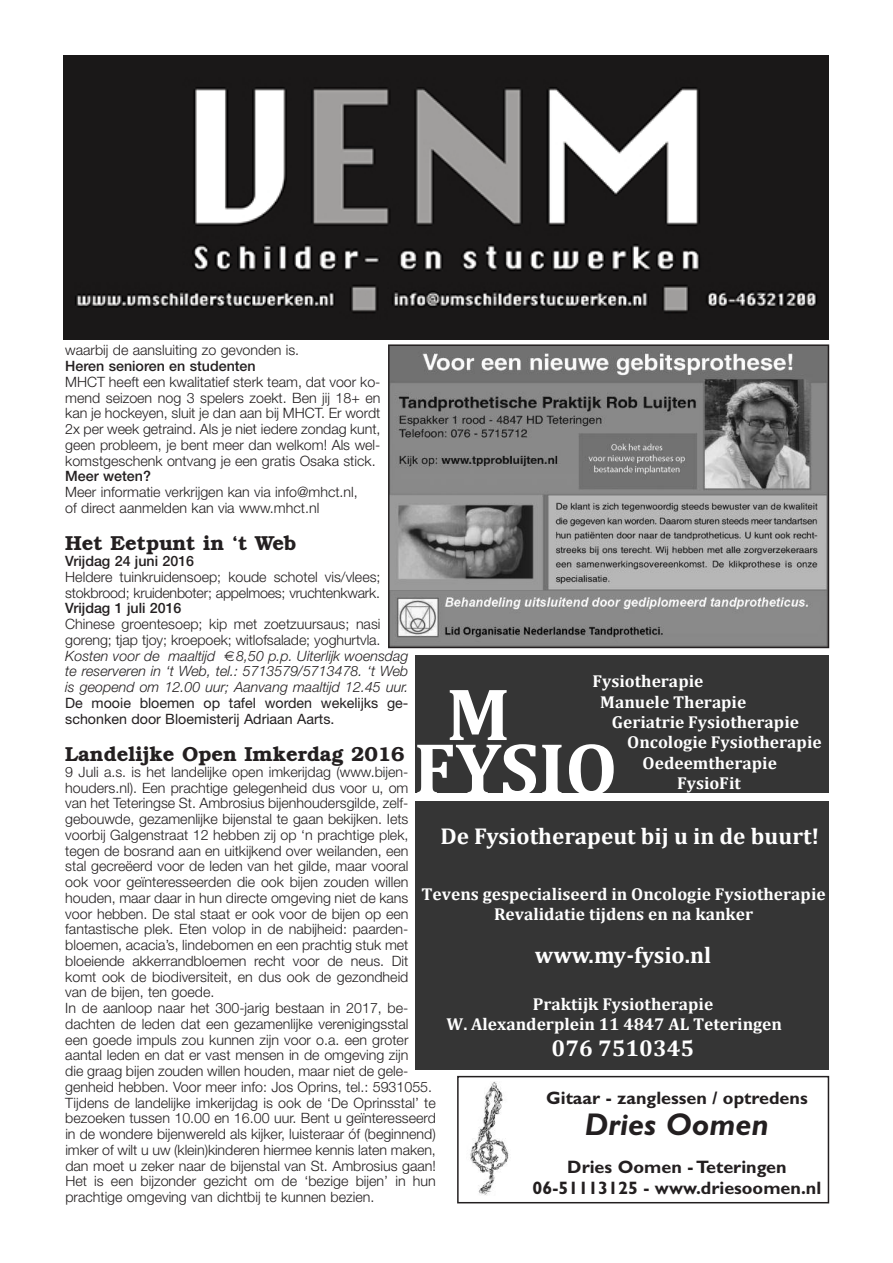
<style>
.page{position:relative;width:893px;height:1263px;background:#fff}
.page>*{position:absolute;margin:0;border:0;box-sizing:border-box;transform-origin:0 0}
.t1{font:700 74.85px "Cambria";color:#fff}
.t2{font:italic 700 31.5px "Gill Sans";color:#231f20}
.t3{font:700 22.95px "Cambria";color:#fff}
.t4{font:600 20.25px "Bookman";color:#231f20}
.t5{font:700 18px/21px "Gill Sans";color:#231f20;text-align:center}
.t6{font:700 17.25px/20.2px "Cambria";color:#fff}
.t7{font:300 14.25px/15.8px "Helvetica Neue";color:#231f20}
.t8{font:italic 300 14.25px/15.8px "Helvetica Neue";color:#231f20;text-align:justify}
.t9{font:14.25px/15.8px "Helvetica Neue";color:#231f20}
.t10{font:500 14.25px "Helvetica Neue";color:#231f20}
</style>
<div class="page">
<img style="left:64px;top:55px;width:765px;height:284px">
<div style="left:457px;top:1076px;width:372px;height:127px;border:2px solid #231f20"></div>
<img style="left:470px;top:1081px;width:39px;height:114px">
<div style="left:416px;top:655px;width:413px;height:414px;background:#353535"></div>
<div style="left:416px;top:794px;width:413px;height:6px;background:#fff"></div>
<img style="left:391px;top:347px;width:435px;height:298px">
<div style="left:388px;top:344px;width:441px;height:304px;border:2px solid #231f20"></div>
<p class="t7" style="left:65px;top:344px;width:235px">waarbij de aansluiting zo gevonden is.</p>
<p class="t10" style="left:65px;top:361px;width:192px">Heren senioren en studenten</p>
<p class="t7" style="left:65px;top:375px;width:317px;text-align:justify">MHCT heeft een kwalitatief sterk team, dat voor ko&shy;mend seizoen nog 3 spelers zoekt. Ben jij 18+ en kan je hockeyen, sluit je dan aan bij MHCT. Er wordt 2x per week getraind. Als je niet iedere zondag kunt, geen probleem, je bent meer dan welkom! Als wel&shy;komstgeschenk ontvang je een gratis Osaka stick.</p>
<p class="t10" style="left:65px;top:471px;width:87px">Meer weten?</p>
<p class="t7" style="left:65px;top:485px;width:294px">Meer informatie verkrijgen kan via info@mhct.nl, of direct aanmelden kan via www.mhct.nl</p>
<h3 class="t4" style="left:65px;top:531px;width:233px">Het Eetpunt in ‘t Web</h3>
<p class="t10" style="left:65px;top:556px;width:130px">Vrijdag 24 juni 2016</p>
<p class="t7" style="left:65px;top:570px;width:317px">Heldere tuinkruidensoep; koude schotel vis/vlees; stokbrood; kruidenboter; appelmoes; vruchtenkwark.</p>
<p class="t10" style="left:65px;top:603px;width:118px">Vrijdag 1 juli 2016</p>
<p class="t7" style="left:65px;top:617px;width:317px">Chinese groentesoep; kip met zoetzuursaus; nasi goreng; tjap tjoy; kroepoek; witlofsalade; yoghurtvla.</p>
<p class="t8" style="left:65px;top:649px;width:152px">Kosten voor de maaltijd</p>
<p class="t8" style="left:65px;top:649px;width:345px;text-indent:171px">8,50 p.p. Uiterlijk woensdag te reserveren in ‘t Web, tel.: 5713579/5713478. ‘t Web is geopend om 12.00 uur; Aanvang maaltijd 12.45 uur.</p>
<p class="t9" style="left:65px;top:696px;width:345px">De mooie bloemen op tafel worden wekelijks ge&shy;schonken door Bloemisterij Adriaan Aarts.</p>
<h3 class="t4" style="left:65px;top:742px;width:341px">Landelijke Open Imkerdag 2016</h3>
<p class="t7" style="left:65px;top:765px;width:372px">9 Juli a.s. is het landelijke open imkerijdag (www.bijen&shy;houders.nl). Een prachtige gelegenheid dus voor u, om<br>van het Teteringse St. Ambrosius bijenhoudersgilde, zelf&shy;gebouwde, gezamenlijke bijenstal te gaan bekijken. Iets voorbij Galgenstraat 12 hebben zij op ‘n prachtige plek, tegen de bosrand aan en uitkijkend over weilanden, een<br>stal gecreëerd voor de leden van het gilde, maar vooral<br>ook voor geïnteresseerden die ook bijen zouden willen houden, maar daar in hun directe omgeving niet de kans voor hebben. De stal staat er ook voor de bijen op een fantastische plek. Eten volop in de nabijheid: paarden&shy;bloemen, acacia’s, lindebomen en een prachtig stuk met bloeiende akkerrandbloemen recht voor de neus. Dit komt ook de biodiversiteit, en dus ook de gezondheid<br>van de bijen, ten goede.<br>In de aanloop naar het 300-jarig bestaan in 2017, be&shy;dachten de leden dat een gezamenlijke verenigingsstal<br>een goede impuls zou kunnen zijn voor o.a. een groter aantal leden en dat er vast mensen in de omgeving zijn<br>die graag bijen zouden willen houden, maar niet de gele&shy;genheid hebben. Voor meer info: Jos Oprins, tel.: 5931055.<br>Tijdens de landelijke imkerijdag is ook de ‘De Oprinsstal’ te bezoeken tussen 10.00 en 16.00 uur. Bent u geïnteresseerd in de wondere bijenwereld als kijker, luisteraar óf (beginnend) imker of wilt u uw (klein)kinderen hiermee kennis laten maken, dan moet u zeker naar de bijenstal van St. Ambrosius gaan!<br>Het is een bijzonder gezicht om de ‘bezige bijen’ in hun prachtige omgeving van dichtbij te kunnen bezien.</p>
<p class="t6" style="left:593px;top:671px;width:112px">Fysiotherapie</p>
<p class="t6" style="left:600px;top:691px;width:148px">Manuele Therapie</p>
<p class="t6" style="left:612px;top:711px;width:189px">Geriatrie Fysiotherapie</p>
<p class="t6" style="left:627px;top:732px;width:196px">Oncologie Fysiotherapie</p>
<p class="t6" style="left:643px;top:752px;width:136px">Oedeemtherapie</p>
<p class="t6" style="left:677px;top:772px;width:65px">FysioFit</p>
<h1 class="t1" style="left:446px;top:669px;width:65px">M</h1>
<h1 class="t1" style="left:414px;top:723px;width:205px">FYSIO</h1>
<h3 class="t3" style="left:440px;top:822px;width:380px">De Fysiotherapeut bij u in de buurt!</h3>
<p class="t6" style="left:421px;top:883px;width:406px;text-align:center">Tevens gespecialiseerd in Oncologie Fysiotherapie<br>Revalidatie tijdens en na kanker</p>
<h3 class="t3" style="left:535px;top:941px;width:178px">www.my-fysio.nl</h3>
<p class="t6" style="left:447px;top:993px;width:337px;text-indent:86px">Praktijk Fysiotherapie<br>W. Alexanderplein 11 4847 AL Teteringen</p>
<h3 class="t3" style="left:552px;top:1034px;width:144px">076 7510345</h3>
<p class="t5" style="left:546px;top:1088px;width:263px">Gitaar - zanglessen / optredens</p>
<h2 class="t2" style="left:585px;top:1112px;width:186px">Dries Oomen</h2>
<p class="t5" style="left:533px;top:1157px;width:290px">Dries Oomen - Teteringen<br>06-51113125 - www.driesoomen.nl</p>
</div>
